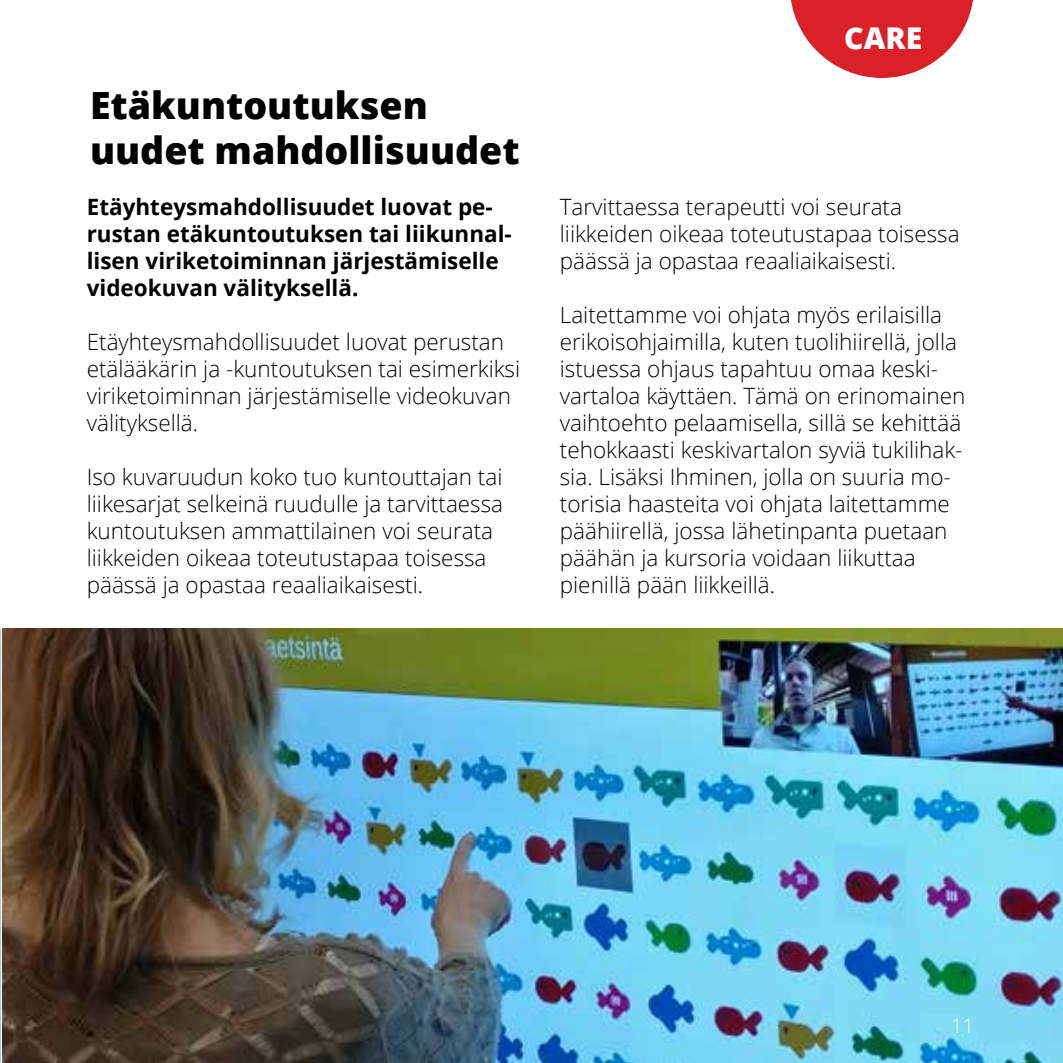
<style>
.page{position:relative;width:1063px;height:1063px;background:#fff}
.page>*{position:absolute;margin:0;border:0;box-sizing:border-box;transform-origin:0 0}
.t1{font:800 37.5px/45px "Open Sans";color:#000}
.t2{font:800 30px "Open Sans";color:#fff}
.t3{font:300 22.5px/27px "Open Sans";color:#000}
.t4{font:700 22.5px/27px "Open Sans";color:#000}
.t5{font:300 20px "Open Sans";color:#fff}
</style>
<div class="page">
<img style="left:2px;top:628px;width:1061px;height:435px">
<svg style="left:791px;top:0;width:182px;height:78px"></svg>
<h1 class="t1" style="left:90px;top:81px;width:431px">Etäkuntoutuksen uudet mahdollisuudet</h1>
<p class="t4" style="left:87px;top:193px;width:427px">Etäyhteysmahdollisuudet luovat pe&shy;rustan etäkuntoutuksen tai liikunnal&shy;lisen viriketoiminnan järjestämiselle videokuvan välityksellä.</p>
<p class="t3" style="left:87px;top:328px;width:435px">Etäyhteysmahdollisuudet luovat perustan etälääkärin ja -kuntoutuksen tai esimerkiksi viriketoiminnan järjestämiselle videokuvan välityksellä.</p>
<p class="t3" style="left:87px;top:463px;width:418px">Iso kuvaruudun koko tuo kuntouttajan tai liikesarjat selkeinä ruudulle ja tarvittaessa kuntoutuksen ammattilainen voi seurata liikkeiden oikeaa toteutustapaa toisessa päässä ja opastaa reaaliaikaisesti.</p>
<h2 class="t2" style="left:844px;top:15px;width:80px">CARE</h2>
<p class="t3" style="left:560px;top:193px;width:401px">Tarvittaessa terapeutti voi seurata liikkeiden oikeaa toteutustapaa toisessa päässä ja opastaa reaaliaikaisesti.</p>
<p class="t3" style="left:560px;top:301px;width:407px">Laitettamme voi ohjata myös erilaisilla erikoisohjaimilla, kuten tuolihiirellä, jolla istuessa ohjaus tapahtuu omaa keski&shy;vartaloa käyttäen. Tämä on erinomainen vaihtoehto pelaamisella, sillä se kehittää tehokkaasti keskivartalon syviä tukilihak&shy;sia. Lisäksi Ihminen, jolla on suuria mo&shy;torisia haasteita voi ohjata laitettamme päähiirellä, jossa lähetinpanta puetaan päähän ja kursoria voidaan liikuttaa pienillä pään liikkeillä.</p>
<p class="t5" style="left:951px;top:1012px;width:24px">11</p>
</div>
